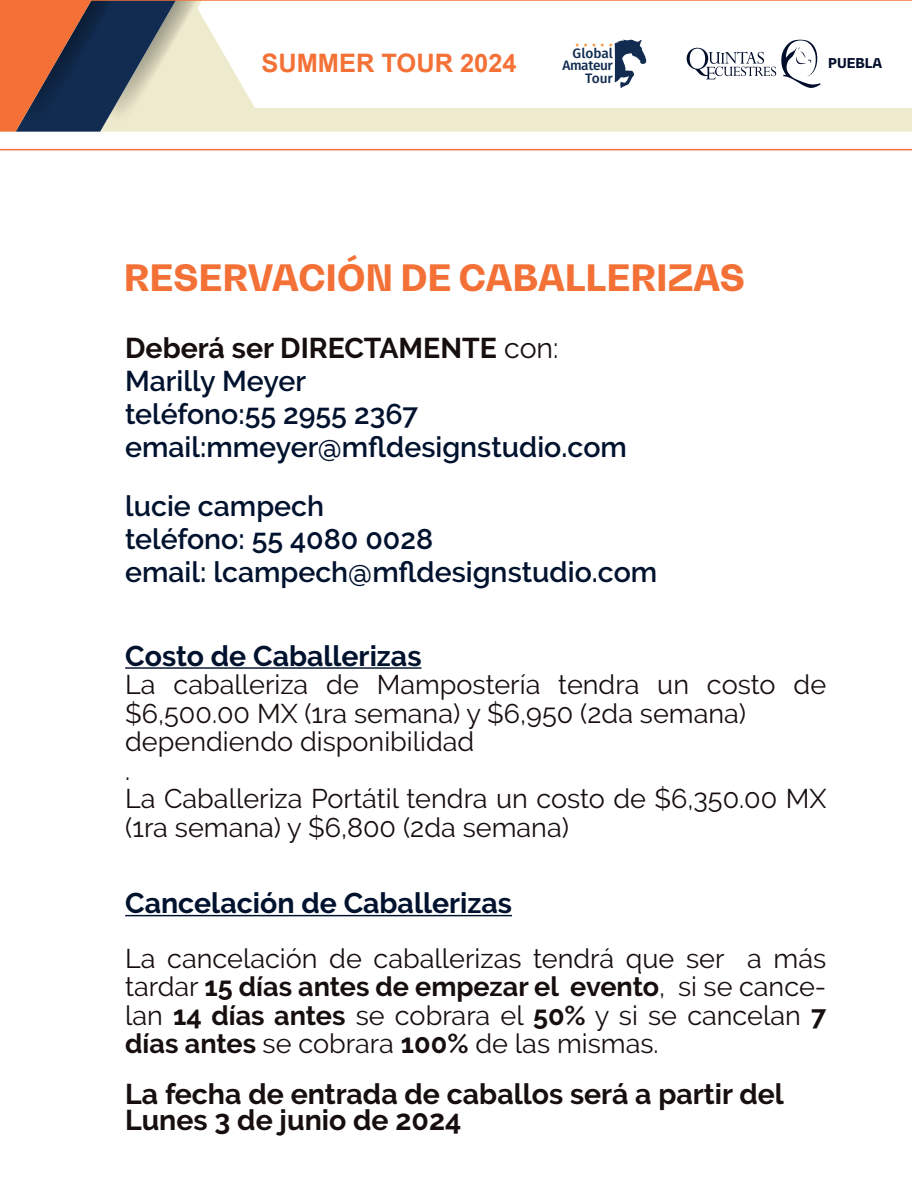
<style>
.page{position:relative;width:912px;height:1187px;background:#fff}
.page>*{position:absolute;margin:0;border:0;box-sizing:border-box;transform-origin:0 0}
.t1{font:700 36px "FEI";color:#f37136}
.t2{font:600 28.5px/33px "Raleway";color:#00122e}
.t3{font:700 28.5px/25.5px "Raleway";color:#170e0e}
.t4{font:700 28.5px "Raleway";color:#00122e}
.t5{font:27px/28.5px "Raleway";color:#170e0e}
.t6{font:700 25.5px "Arial";color:#f37136}
.t7{font:500 13.65px/12px "Fira Sans";letter-spacing:-.015em;color:#102c51;text-align:right}
.t8{font:700 13.35px "FEI";color:#010d2b}
.s1{font-weight:700;color:#170e0e}
.s2{font-weight:400;color:#170e0e}
.s3{font-weight:700}
</style>
<div class="page">
<hr style="left:125px;top:667px;width:297px;height:1px;background:#00122e">
<hr style="left:125px;top:915px;width:387px;height:1px;background:#00122e">
<svg style="left:0;top:0;width:912px;height:150px"></svg>
<p class="t6" style="left:261px;top:46px;width:257px">SUMMER TOUR 2024</p>
<p class="t7" style="left:562px;top:47px;width:52px">Global<br>Amateur<br>Tour</p>
<h1 class="t1" style="left:124px;top:253px;width:622px">RESERVACIÓN DE CABALLERIZAS</h1>
<p class="t2" style="left:125px;top:332px;width:503px"><span class="s1">Deberá ser DIRECTAMENTE</span> <span class="s2">con:<br></span>Marilly Meyer<br>teléfono:55 2955 2367 email:mmeyer@mfldesignstudio.com</p>
<p class="t2" style="left:125px;top:489px;width:534px">lucie campech<br>teléfono: 55 4080 0028<br>email: lcampech@mfldesignstudio.com</p>
<p class="t8" style="left:828px;top:54px;width:55px">PUEBLA</p>
<p class="t4" style="left:125px;top:639px;width:298px">Costo de Caballerizas</p>
<p class="t5" style="left:125px;top:670px;width:703px">La caballeriza de Mampostería tendra un costo de $6,500.00 MX (1ra semana) y $6,950 (2da semana) dependiendo disponibilidad<br>.<br>La Caballeriza Portátil tendra un costo de $6,350.00 MX (1ra semana) y $6,800 (2da semana)</p>
<p class="t4" style="left:125px;top:887px;width:388px">Cancelación de Caballerizas</p>
<p class="t5" style="left:125px;top:943px;width:703px;text-align:justify">La cancelación de caballerizas tendrá que ser a más tardar <span class="s3">15 días antes de empezar el evento</span>, si se cance&shy;lan <span class="s3">14 días antes</span> se cobrara el <span class="s3">50%</span> y si se cancelan <span class="s3">7 días antes</span> se cobrara <span class="s3">100%</span> de las mismas.</p>
<p class="t3" style="left:125px;top:1081px;width:660px">La fecha de entrada de caballos será a partir del<br>Lunes 3 de junio de 2024</p>
</div>
